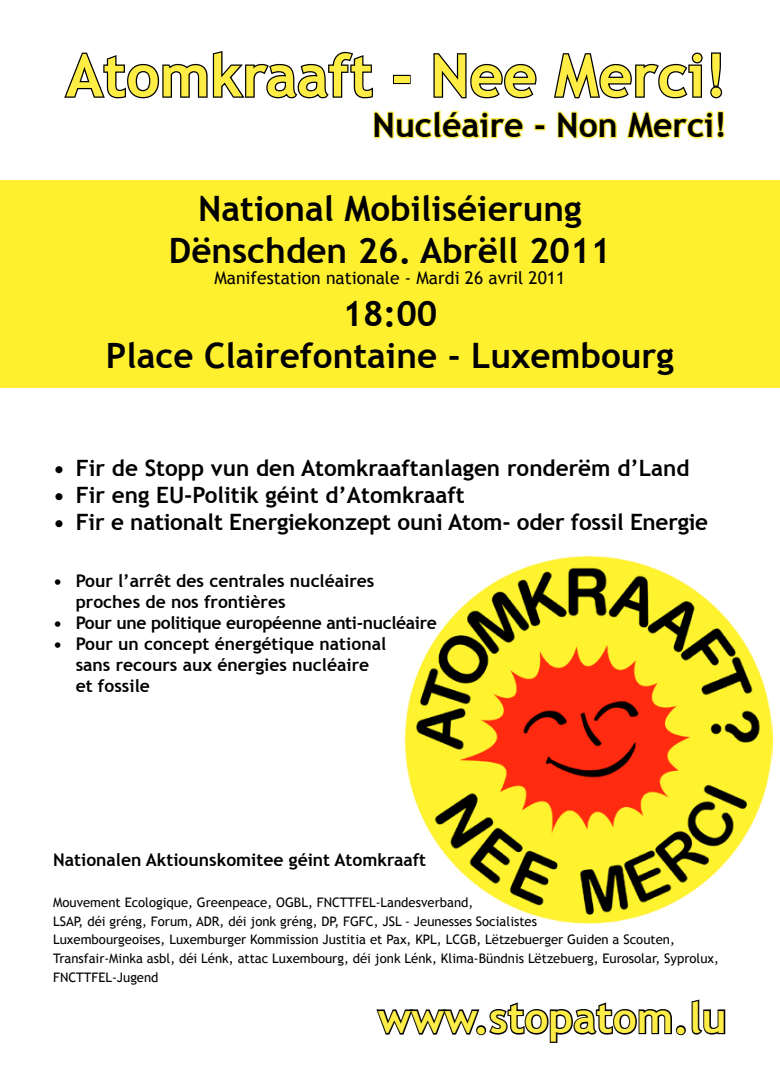
<style>
.page{position:relative;width:780px;height:1088px;background:#fff}
.page>*{position:absolute;margin:0;border:0;box-sizing:border-box;transform-origin:0 0}
.t1{font:700 58.75px "Trebuchet MS";color:#feed45}
.t2{font:700 42.5px "Trebuchet MS";color:#feed47}
.t3{font:700 35px/42px "Trebuchet MS";color:#000;text-align:center}
.t4{font:700 33.75px "Trebuchet MS";color:#000}
.t5{font:700 22.5px "Trebuchet MS";color:#000}
.t6{font:700 17.5px/21px "Trebuchet MS";color:#000}
.t7{font:700 17.5px "Trebuchet MS";letter-spacing:-.02em;color:#000}
.t8{font:17.5px "Trebuchet MS";color:#000}
.t9{font:13.12px/18.8px "Trebuchet MS";color:#000}
</style>
<div class="page">
<img style="left:404px;top:555px;width:368px;height:369px">
<div style="left:0;top:181px;width:780px;height:207px;background:#fff02f"></div>
<svg style="left:64px;top:51px;width:309px;height:48px"></svg>
<div style="left:393px;top:75px;width:17px;height:9px;border:2px solid #000"></div>
<svg style="left:433px;top:53px;width:104px;height:46px"></svg>
<svg style="left:554px;top:52px;width:169px;height:47px"></svg>
<svg style="left:373px;top:110px;width:151px;height:29px"></svg>
<div style="left:534px;top:124px;width:11px;height:6px;border:2px solid #feed47"></div>
<svg style="left:557px;top:111px;width:60px;height:28px"></svg>
<svg style="left:627px;top:111px;width:98px;height:28px"></svg>
<svg style="left:376px;top:999px;width:350px;height:44px"></svg>
<h1 class="t1" style="left:66px;top:39px;width:662px">Atomkraaft - Nee Merci!</h1>
<h3 class="t4" style="left:372px;top:104px;width:356px">Nucléaire - Non Merci!</h3>
<h3 class="t3" style="left:169px;top:188px;width:443px">National Mobiliséierung<br>Dënschden 26. Abrëll 2011</h3>
<h3 class="t8" style="left:214px;top:267px;width:352px">Manifestation nationale - Mardi 26 avril 2011</h3>
<h3 class="t3" style="left:106px;top:293px;width:569px">18:00<br>Place Clairefontaine - Luxembourg</h3>
<h3 class="t5" style="left:53px;top:454px;width:637px">• Fir de Stopp vun den Atomkraaftanlagen ronderëm d’Land</h3>
<h3 class="t5" style="left:53px;top:481px;width:413px">• Fir eng EU-Politik géint d’Atomkraaft</h3>
<h3 class="t5" style="left:53px;top:508px;width:656px">• Fir e nationalt Energiekonzept ouni Atom- oder fossil Energie</h3>
<h3 class="t6" style="left:76px;top:570px;width:300px;text-indent:-23px">• Pour l’arrêt des centrales nucléaires proches de nos frontières</h3>
<h3 class="t7" style="left:53px;top:612px;width:385px">• Pour une politique européenne anti-nucléaire</h3>
<h3 class="t6" style="left:76px;top:633px;width:312px;text-indent:-23px">• Pour un concept énergétique national sans recours aux énergies nucléaire et fossile</h3>
<h3 class="t6" style="left:53px;top:849px;width:374px">Nationalen Aktiounskomitee géint Atomkraaft</h3>
<p class="t9" style="left:53px;top:893px;width:667px">Mouvement Ecologique, Greenpeace, OGBL, FNCTTFEL-Landesverband,<br>LSAP, déi gréng, Forum, ADR, déi jonk gréng, DP, FGFC, JSL - Jeunesses Socialistes<br>Luxembourgeoises, Luxemburger Kommission Justitia et Pax, KPL, LCGB, Lëtzebuerger Guiden a Scouten, Transfair-Minka asbl, déi Lénk, attac Luxembourg, déi jonk Lénk, Klima-Bündnis Lëtzebuerg, Eurosolar, Syprolux, FNCTTFEL-Jugend</p>
<h2 class="t2" style="left:378px;top:991px;width:350px">www.stopatom.lu</h2>
</div>
